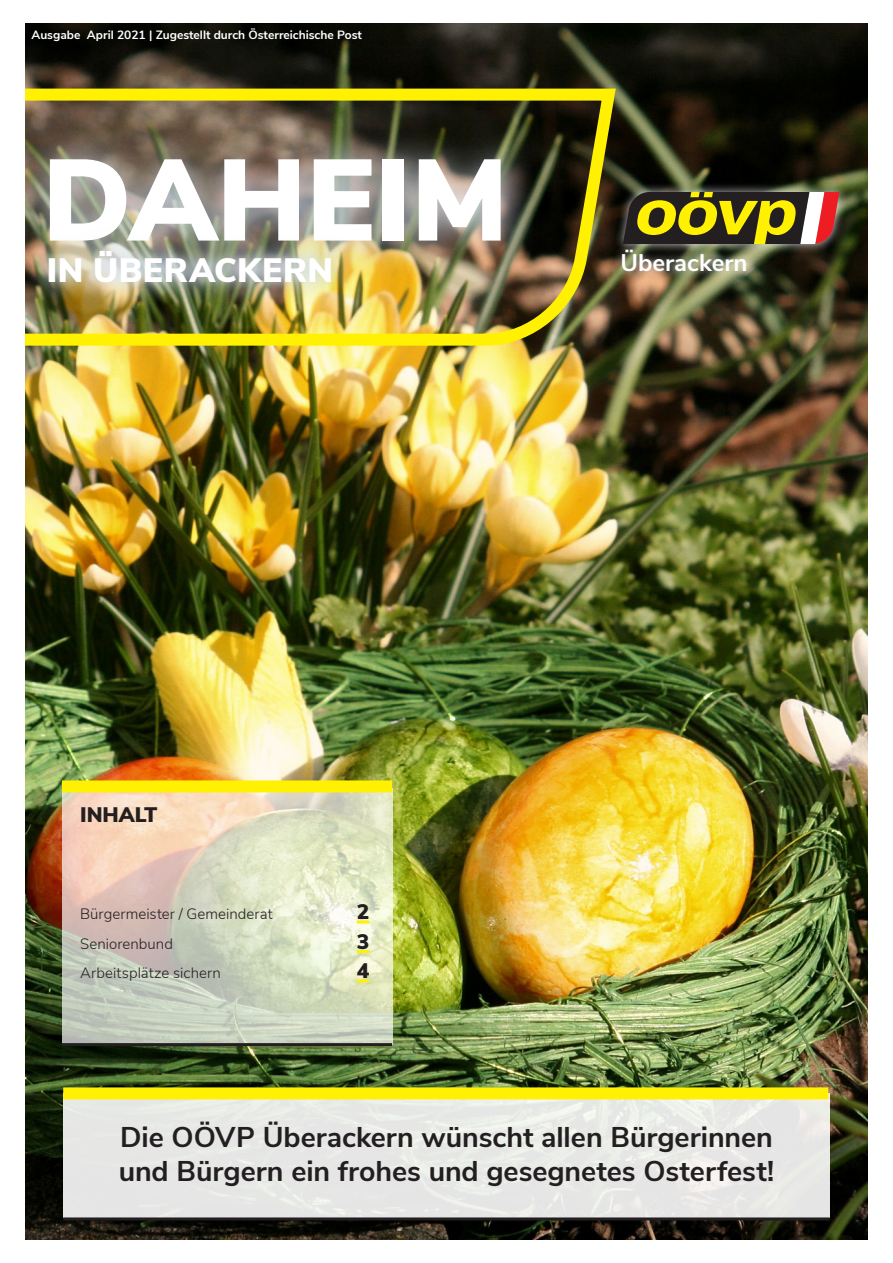
<style>
.page{position:relative;width:893px;height:1263px;background:#fff}
.page>*{position:absolute;margin:0;border:0;box-sizing:border-box;transform-origin:0 0}
.t1{font:900 115.2px "Nunito Sans";color:#fff}
.t2{font:900 33.75px "Nunito Sans";letter-spacing:.015em;color:#fff}
.t3{font:700 28.5px/34.2px "Nunito Sans";color:#231f20}
.t4{font:700 24px "Nunito Sans";color:#fff}
.t5{font:900 21px "Nunito Sans";color:#231f20}
.t6{font:300 15px "Nunito Sans";letter-spacing:.005em;color:#231f20}
.t7{font:700 12px "Nunito Sans";color:#fff}
</style>
<div class="page">
<img style="left:26px;top:23px;width:841px;height:1216px">
<div style="left:612px;top:241px;width:144px;height:39px;background:#fff;opacity:.75"></div>
<svg style="left:62px;top:792px;width:330px;height:251px;background:#dad6c0"></svg>
<svg style="left:357px;top:920px;width:12px;height:3px"></svg>
<svg style="left:357px;top:950px;width:12px;height:3px"></svg>
<svg style="left:357px;top:979px;width:12px;height:3px"></svg>
<div style="left:62px;top:780px;width:330px;height:12px;background:#fff101"></div>
<hr style="left:62px;top:1043px;width:330px;height:3px;background:#231f20">
<div style="left:614px;top:182px;width:234px;height:72px;background:#fff;opacity:.75"></div>
<svg style="left:623px;top:192px;width:216px;height:52px;background:#816e27"></svg>
<div style="left:63px;top:1093px;width:767px;height:124px;background:#e6e7e5"></div>
<div style="left:63px;top:1087px;width:765px;height:12px;background:#fff101"></div>
<hr style="left:63px;top:1217px;width:767px;height:3px;background:#231f20">
<img style="left:26px;top:82px;width:590px;height:270px">
<p class="t7" style="left:31px;top:26px;width:332px">Ausgabe April 2021 | Zugestellt durch Österreichische Post</p>
<p class="t1" style="left:43px;top:116px;width:467px">DAHEIM</p>
<p class="t2" style="left:47px;top:245px;width:288px">IN ÜBERACKERN</p>
<p class="t4" style="left:620px;top:245px;width:129px">Überackern</p>
<p class="t5" style="left:80px;top:799px;width:79px">INHALT</p>
<p class="t6" style="left:80px;top:903px;width:194px">Bürgermeister / Gemeinderat</p>
<p class="t6" style="left:80px;top:932px;width:94px">Seniorenbund</p>
<p class="t6" style="left:80px;top:962px;width:142px">Arbeitsplätze sichern</p>
<p class="t5" style="left:357px;top:896px;width:14px">2</p>
<p class="t5" style="left:357px;top:926px;width:14px">3</p>
<p class="t5" style="left:357px;top:955px;width:14px">4</p>
<p class="t3" style="left:119px;top:1118px;width:657px">Die OÖVP Überackern wünscht allen Bürgerinnen und Bürgern ein frohes und gesegnetes Osterfest!</p>
</div>
